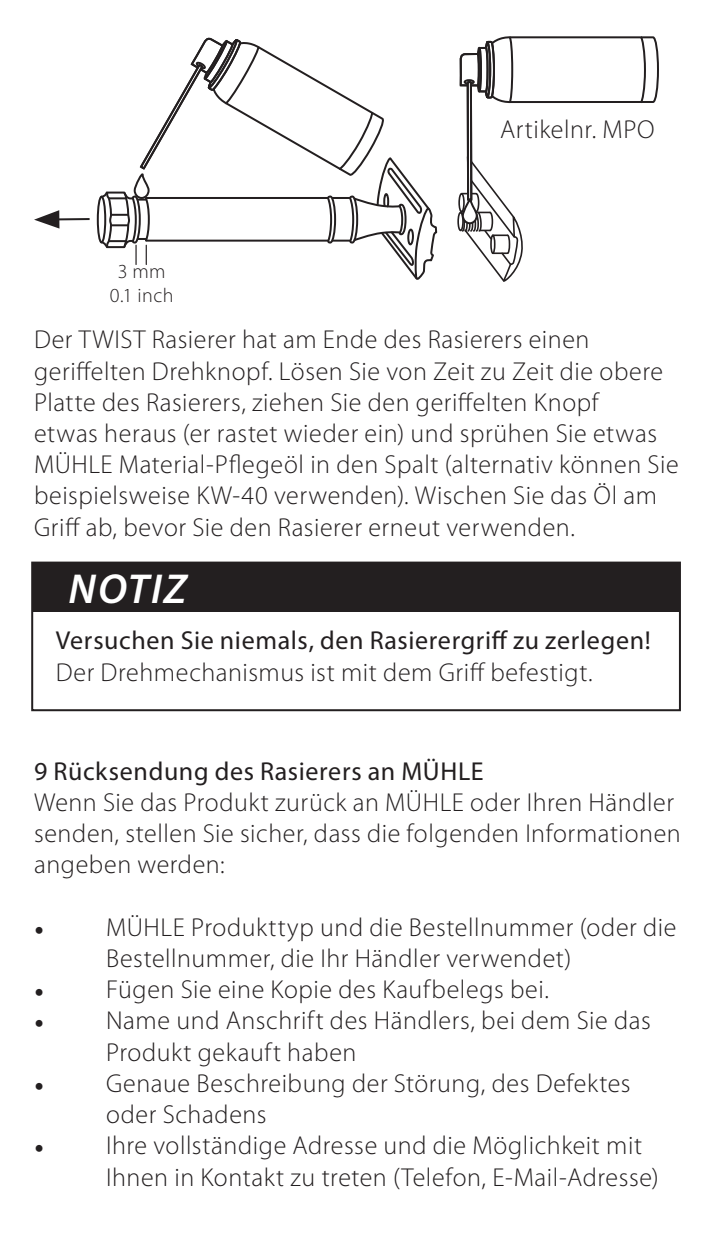
<style>
.page{position:relative;width:715px;height:1248px;background:#fff}
.page>*{position:absolute;margin:0;border:0;box-sizing:border-box;transform-origin:0 0}
.t1{font:italic 600 42px "Myriad Pro";letter-spacing:.05em;color:#fff}
.t2{font:300 26px/31.2px "Myriad Pro";letter-spacing:.02em;color:#231f20}
.t3{font:26px "Myriad Pro";letter-spacing:.025em;color:#231f20}
.t4{font:300 20px/24px "Myriad Pro";letter-spacing:.02em;color:#231f20;text-align:center}
.s1{font-family:"Minion Pro";font-weight:400}
</style>
<div class="page">
<div style="left:31px;top:561px;width:649px;height:150px;border:2px solid #231f20"></div>
<div style="left:33px;top:563px;width:645px;height:48px;background:#231f20"></div>
<div style="left:457px;top:212px;width:6px;height:19px;border:2px solid #231f20;border-radius:50%"></div>
<div style="left:97px;top:196px;width:9px;height:47px;border:2px solid #231f20;border-radius:50%"></div>
<hr style="left:53px;top:218px;width:37px;height:2px;background:#231f20">
<svg style="left:34px;top:210px;width:25px;height:18px"></svg>
<svg style="left:524px;top:36px;width:135px;height:67px"></svg>
<svg style="left:458px;top:36px;width:66px;height:246px"></svg>
<svg style="left:99px;top:37px;width:339px;height:243px"></svg>
<p class="t4" style="left:110px;top:259px;width:65px">3 mm<br>0.1 inch</p>
<p class="t2" style="left:500px;top:113px;width:156px">Artikelnr. MPO</p>
<p class="t2" style="left:34px;top:324px;width:646px">Der TWIST Rasierer hat am Ende des Rasierers einen geriffelten Drehknopf. Lösen Sie von Zeit zu Zeit die obere Platte des Rasierers, ziehen Sie den geriffelten Knopf<br>etwas heraus (er rastet wieder ein) und sprühen Sie etwas MÜHLE Material-Pflegeöl in den Spalt (alternativ können Sie beispielsweise KW-40 verwenden). Wischen Sie das Öl am Griff ab, bevor Sie den Rasierer erneut verwenden.</p>
<h1 class="t1" style="left:69px;top:562px;width:119px">NOTIZ</h1>
<p class="t3" style="left:56px;top:624px;width:596px">Versuchen Sie niemals, den Rasierergriff zu zerlegen!</p>
<p class="t2" style="left:56px;top:656px;width:538px">Der Drehmechanismus ist mit dem Griff befestigt.</p>
<p class="t3" style="left:34px;top:754px;width:451px">9 Rücksendung des Rasierers an MÜHLE</p>
<p class="t2" style="left:34px;top:786px;width:648px">Wenn Sie das Produkt zurück an MÜHLE oder Ihren Händler senden, stellen Sie sicher, dass die folgenden Informationen angeben werden:</p>
<p class="t2" style="left:106px;top:911px;width:571px;text-indent:-72px"><span class="s1">•</span> MÜHLE Produkttyp und die Bestellnummer (oder die<br>Bestellnummer, die Ihr Händler verwendet)</p>
<p class="t2" style="left:34px;top:973px;width:516px"><span class="s1">•</span> Fügen Sie eine Kopie des Kaufbelegs bei.</p>
<p class="t2" style="left:106px;top:1004px;width:546px;text-indent:-72px"><span class="s1">•</span> Name und Anschrift des Händlers, bei dem Sie das<br>Produkt gekauft haben</p>
<p class="t2" style="left:106px;top:1067px;width:526px;text-indent:-72px"><span class="s1">•</span> Genaue Beschreibung der Störung, des Defektes oder Schadens</p>
<p class="t2" style="left:106px;top:1129px;width:554px;text-indent:-72px"><span class="s1">•</span> Ihre vollständige Adresse und die Möglichkeit mit<br>Ihnen in Kontakt zu treten (Telefon, E-Mail-Adresse)</p>
</div>
